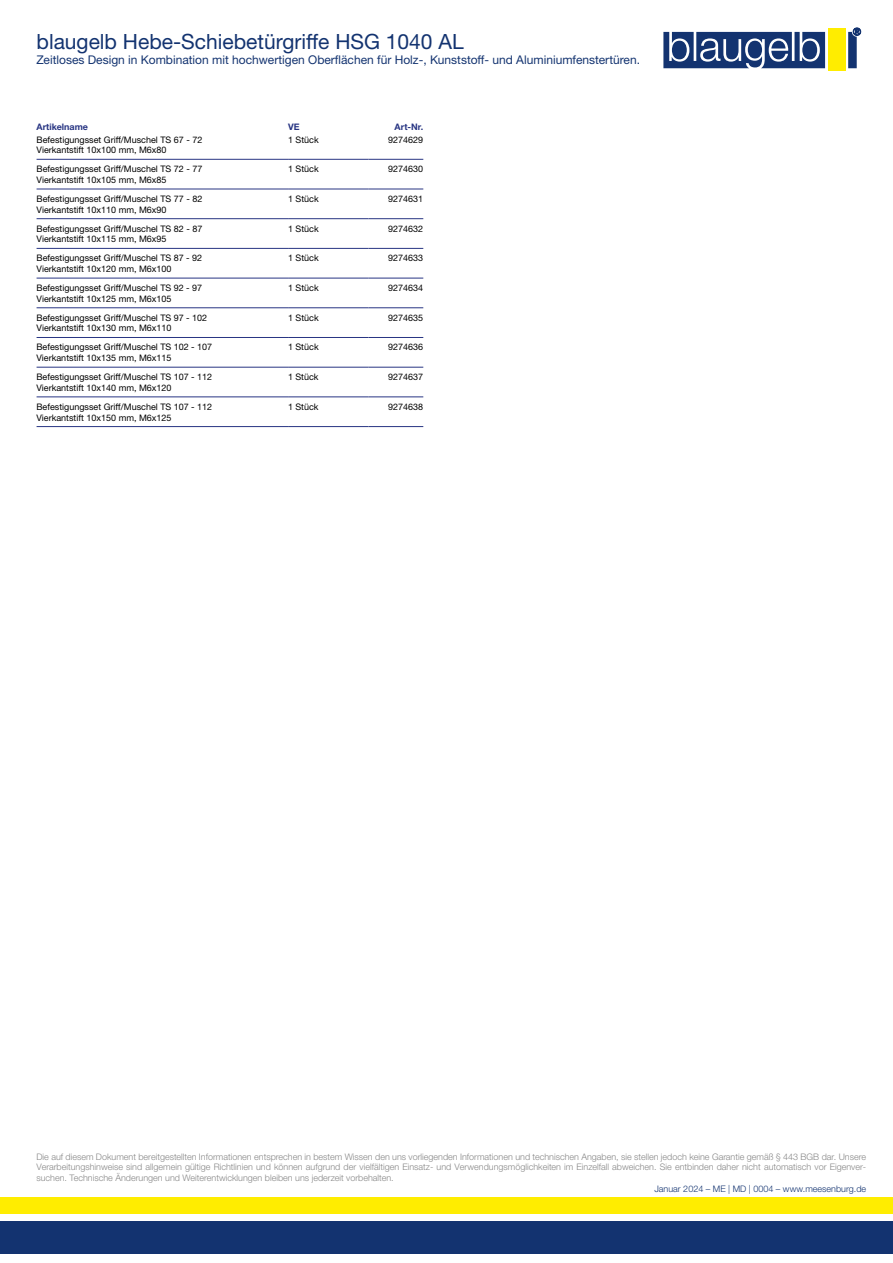
<style>
.page{position:relative;width:893px;height:1263px;background:#fff}
.page>*{position:absolute;margin:0;border:0;box-sizing:border-box;transform-origin:0 0}
.t1{font:21px "Helvetica Neue World 55 Roman";color:#133370}
.t2{font:12px "Helvetica Neue World 55 Roman";color:#133370}
.t3{font:9px/10.8px "Helvetica Neue World 55 Roman";color:#000}
.t4{font:9px/10.8px "Helvetica Neue World 45 Lt";color:#878787;text-align:justify}
.t5{font:9px "Helvetica Neue World 45 Lt";color:#133370}
.t6{font:700 9px "Helvetica Neue World 75";color:#283583}
</style>
<div class="page">
<div style="left:0;top:1222px;width:893px;height:32px;background:#133370"></div>
<div style="left:0;top:1197px;width:893px;height:17px;background:#ffed00"></div>
<svg style="left:663px;top:28px;width:198px;height:40px"></svg>
<div style="left:828px;top:29px;width:17px;height:42px;background:#ffed00"></div>
<hr style="left:37px;top:159px;width:251px;height:1px;background:#283583">
<hr style="left:288px;top:159px;width:81px;height:1px;background:#283583">
<hr style="left:369px;top:159px;width:54px;height:1px;background:#283583">
<hr style="left:37px;top:189px;width:251px;height:1px;background:#283583">
<hr style="left:288px;top:189px;width:81px;height:1px;background:#283583">
<hr style="left:369px;top:189px;width:54px;height:1px;background:#283583">
<hr style="left:37px;top:218px;width:251px;height:1px;background:#283583">
<hr style="left:288px;top:218px;width:81px;height:1px;background:#283583">
<hr style="left:369px;top:218px;width:54px;height:1px;background:#283583">
<hr style="left:37px;top:248px;width:251px;height:1px;background:#283583">
<hr style="left:288px;top:248px;width:81px;height:1px;background:#283583">
<hr style="left:369px;top:248px;width:54px;height:1px;background:#283583">
<hr style="left:37px;top:278px;width:251px;height:1px;background:#283583">
<hr style="left:288px;top:278px;width:81px;height:1px;background:#283583">
<hr style="left:369px;top:278px;width:54px;height:1px;background:#283583">
<hr style="left:37px;top:307px;width:251px;height:1px;background:#283583">
<hr style="left:288px;top:307px;width:81px;height:1px;background:#283583">
<hr style="left:369px;top:307px;width:54px;height:1px;background:#283583">
<hr style="left:37px;top:337px;width:251px;height:1px;background:#283583">
<hr style="left:288px;top:337px;width:81px;height:1px;background:#283583">
<hr style="left:369px;top:337px;width:54px;height:1px;background:#283583">
<hr style="left:37px;top:367px;width:251px;height:1px;background:#283583">
<hr style="left:288px;top:367px;width:81px;height:1px;background:#283583">
<hr style="left:369px;top:367px;width:54px;height:1px;background:#283583">
<hr style="left:37px;top:396px;width:251px;height:1px;background:#283583">
<hr style="left:288px;top:396px;width:81px;height:1px;background:#283583">
<hr style="left:369px;top:396px;width:54px;height:1px;background:#283583">
<hr style="left:37px;top:426px;width:251px;height:1px;background:#283583">
<hr style="left:288px;top:426px;width:81px;height:1px;background:#283583">
<hr style="left:369px;top:426px;width:54px;height:1px;background:#283583">
<h1 class="t1" style="left:37px;top:30px;width:429px">blaugelb Hebe-Schiebetürgriffe HSG 1040 AL</h1>
<h2 class="t2" style="left:37px;top:53px;width:605px">Zeitloses Design in Kombination mit hochwertigen Oberflächen für Holz-, Kunststoff- und Aluminiumfenstertüren.</h2>
<p class="t6" style="left:37px;top:122px;width:53px">Artikelname</p>
<p class="t6" style="left:288px;top:122px;width:13px">VE</p>
<p class="t6" style="left:395px;top:122px;width:30px">Art-Nr.</p>
<p class="t3" style="left:37px;top:134px;width:167px">Befestigungsset Griff/Muschel TS 67 - 72<br>Vierkantstift 10x100 mm, M6x80</p>
<p class="t3" style="left:288px;top:134px;width:32px">1 Stück</p>
<p class="t3" style="left:388px;top:134px;width:37px">9274629</p>
<p class="t3" style="left:37px;top:164px;width:167px">Befestigungsset Griff/Muschel TS 72 - 77<br>Vierkantstift 10x105 mm, M6x85</p>
<p class="t3" style="left:288px;top:164px;width:32px">1 Stück</p>
<p class="t3" style="left:388px;top:164px;width:37px">9274630</p>
<p class="t3" style="left:37px;top:193px;width:167px">Befestigungsset Griff/Muschel TS 77 - 82<br>Vierkantstift 10x110 mm, M6x90</p>
<p class="t3" style="left:288px;top:193px;width:32px">1 Stück</p>
<p class="t3" style="left:388px;top:193px;width:37px">9274631</p>
<p class="t3" style="left:37px;top:223px;width:167px">Befestigungsset Griff/Muschel TS 82 - 87<br>Vierkantstift 10x115 mm, M6x95</p>
<p class="t3" style="left:288px;top:223px;width:32px">1 Stück</p>
<p class="t3" style="left:388px;top:223px;width:37px">9274632</p>
<p class="t3" style="left:37px;top:253px;width:167px">Befestigungsset Griff/Muschel TS 87 - 92<br>Vierkantstift 10x120 mm, M6x100</p>
<p class="t3" style="left:288px;top:253px;width:32px">1 Stück</p>
<p class="t3" style="left:388px;top:253px;width:37px">9274633</p>
<p class="t3" style="left:37px;top:282px;width:167px">Befestigungsset Griff/Muschel TS 92 - 97<br>Vierkantstift 10x125 mm, M6x105</p>
<p class="t3" style="left:288px;top:282px;width:32px">1 Stück</p>
<p class="t3" style="left:388px;top:282px;width:37px">9274634</p>
<p class="t3" style="left:37px;top:312px;width:172px">Befestigungsset Griff/Muschel TS 97 - 102<br>Vierkantstift 10x130 mm, M6x110</p>
<p class="t3" style="left:288px;top:312px;width:32px">1 Stück</p>
<p class="t3" style="left:388px;top:312px;width:37px">9274635</p>
<p class="t3" style="left:36px;top:342px;width:177px">Befestigungsset Griff/Muschel TS 102 - 107<br>Vierkantstift 10x135 mm, M6x115</p>
<p class="t3" style="left:288px;top:342px;width:32px">1 Stück</p>
<p class="t3" style="left:388px;top:342px;width:37px">9274636</p>
<p class="t3" style="left:36px;top:372px;width:177px">Befestigungsset Griff/Muschel TS 107 - 112<br>Vierkantstift 10x140 mm, M6x120</p>
<p class="t3" style="left:288px;top:372px;width:32px">1 Stück</p>
<p class="t3" style="left:388px;top:372px;width:37px">9274637</p>
<p class="t3" style="left:36px;top:401px;width:177px">Befestigungsset Griff/Muschel TS 107 - 112<br>Vierkantstift 10x150 mm, M6x125</p>
<p class="t3" style="left:288px;top:401px;width:32px">1 Stück</p>
<p class="t3" style="left:388px;top:401px;width:37px">9274638</p>
<p class="t4" style="left:36px;top:1151px;width:831px">Die auf diesem Dokument bereitgestellten Informationen entsprechen in bestem Wissen den uns vorliegenden Informationen und technischen Angaben, sie stellen jedoch keine Garantie gemäß § 443 BGB dar. Unsere Verarbeitungshinweise sind allgemein gültige Richtlinien und können aufgrund der vielfältigen Einsatz- und Verwendungsmöglichkeiten im Einzelfall abweichen. Sie entbinden daher nicht automatisch vor Eigenver&shy;suchen. Technische Änderungen und Weiterentwicklungen bleiben uns jederzeit vorbehalten.</p>
<p class="t5" style="left:654px;top:1183px;width:213px">Januar 2024 – ME | MD | 0004 – www.meesenburg.de</p>
</div>
